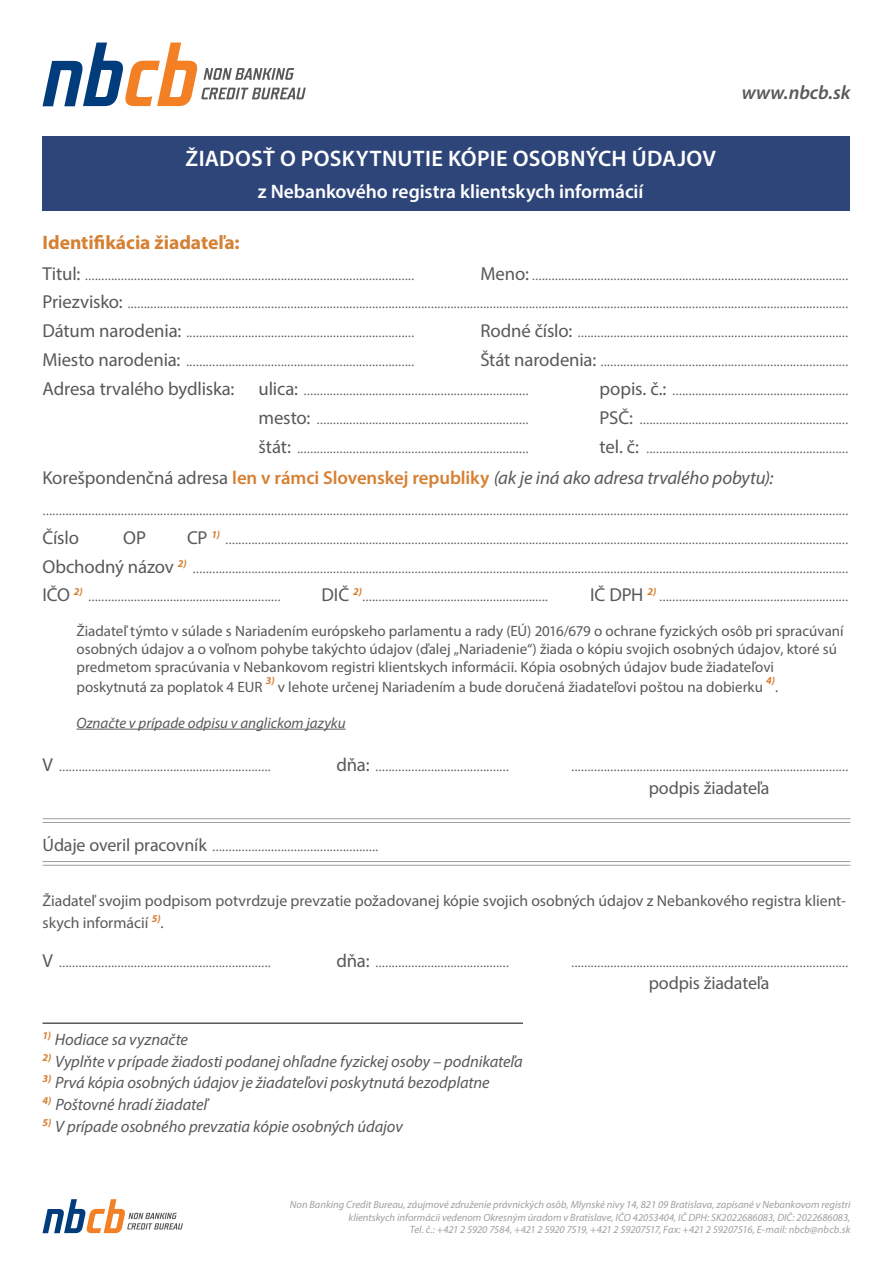
<style>
.page{position:relative;width:893px;height:1263px;background:#fff}
.page>*{position:absolute;margin:0;border:0;box-sizing:border-box;transform-origin:0 0}
.t1{font:600 22.5px "Myriad Pro";letter-spacing:.015em;color:#fff}
.t2{font:600 19.5px "Myriad Pro";letter-spacing:-.005em;color:#fff}
.t3{font:700 19.5px "Myriad Pro";color:#d68033}
.t4{font:italic 600 19.5px "Myriad Pro";letter-spacing:-.005em;color:#59595c}
.t5{font:300 18.75px/28.8px "Myriad Pro";color:#59595c;text-align:justify}
.t6{font:18.75px "Myriad Pro";letter-spacing:-.01em;color:#59595c}
.t7{font:18px "Myriad Pro";letter-spacing:-.01em;color:#59595c}
.t8{font:italic 16.5px "Myriad Pro";letter-spacing:-.005em;color:#59595c}
.t9{font:15.75px/21.6px "Myriad Pro";letter-spacing:-.005em;color:#59595c}
.t10{font:15px/18px "Myriad Pro";color:#59595c}
.t11{font:italic 15px "Myriad Pro";color:#59595c}
.t12{font:italic 10.5px/12.6px "Myriad Pro";color:#9f9fa2;text-align:right}
.t13{font:italic 700 10.5px "Myriad Pro";color:#d68033}
.s1{font-weight:400}
.s2{font-weight:600;color:#d68033}
.s3{font-weight:400;font-style:italic}
.s4{font-weight:400;font-size:18px}
</style>
<div class="page">
<svg style="left:43px;top:43px;width:263px;height:63px"></svg>
<svg style="left:43px;top:1199px;width:140px;height:34px"></svg>
<hr style="left:77px;top:729px;width:269px;height:1px;background:#59595c">
<hr style="left:43px;top:818px;width:807px;height:1px;background:#9f9fa2">
<hr style="left:43px;top:822px;width:807px;height:1px;background:#9f9fa2">
<hr style="left:43px;top:861px;width:807px;height:1px;background:#9f9fa2">
<hr style="left:43px;top:865px;width:807px;height:1px;background:#9f9fa2">
<hr style="left:43px;top:1022px;width:480px;height:2px;background:#59595c">
<div style="left:43px;top:136px;width:807px;height:75px;background:#2e457a"></div>
<p class="t1" style="left:186px;top:144px;width:532px">Žiadosť o poskytnutie kópie osobných údajov</p>
<p class="t2" style="left:258px;top:179px;width:387px">z Nebankového registra klientskych informácií</p>
<p class="t4" style="left:742px;top:80px;width:110px">www.nbcb.sk</p>
<p class="t3" style="left:43px;top:229px;width:198px">Identifikácia žiadateľa:</p>
<p class="t5" style="left:43px;top:259px;width:373px"><span class="s1">Titul:</span> .....................................................................................................</p>
<p class="t5" style="left:43px;top:259px;width:807px;text-indent:438px"><span class="s1">Meno:</span> .................................................................................................<br><span class="s1">Priezvisko:</span> .............................................................................................................................................................................................................................<br><span class="s1">Dátum narodenia:</span> ......................................................................</p>
<p class="t5" style="left:480px;top:317px;width:369px"><span class="s1">Rodné číslo:</span> ...................................................................................</p>
<p class="t5" style="left:43px;top:346px;width:373px"><span class="s1">Miesto narodenia:</span> ......................................................................</p>
<p class="t5" style="left:480px;top:346px;width:369px"><span class="s1">Štát narodenia:</span> ............................................................................</p>
<p class="t6" style="left:43px;top:377px;width:193px">Adresa trvalého bydliska:</p>
<p class="t5" style="left:259px;top:375px;width:272px"><span class="s1">ulica:</span> .....................................................................</p>
<p class="t5" style="left:600px;top:375px;width:250px"><span class="s1">popis. č.:</span> ......................................................</p>
<p class="t5" style="left:259px;top:404px;width:272px"><span class="s1">mesto:</span> .................................................................</p>
<p class="t5" style="left:600px;top:404px;width:250px"><span class="s1">PSČ:</span> ................................................................</p>
<p class="t5" style="left:259px;top:432px;width:272px"><span class="s1">štát:</span> .......................................................................</p>
<p class="t5" style="left:43px;top:431px;width:807px;line-height:31px;text-align:left;text-indent:557px"><span class="s1">tel. č:</span> ..............................................................<br><span class="s1">Korešpondenčná adresa</span> <span class="s2">len v rámci Slovenskej republiky</span> <span class="s3">(ak je iná ako adresa trvalého pobytu): </span>.......................................................................................................................................................................................................................................................</p>
<p class="t6" style="left:43px;top:526px;width:38px">Číslo</p>
<p class="t6" style="left:123px;top:526px;width:24px">OP</p>
<p class="t5" style="left:43px;top:523px;width:807px;text-indent:145px"><span class="s1">CP</span> <sup>1)</sup> ...............................................................................................................................................................................................<br><span class="s1">Obchodný názov</span> <sup>2)</sup> .........................................................................................................................................................................................................<br><span class="s1">IČO</span> <sup>2)</sup> ...........................................................</p>
<p class="t5" style="left:322px;top:581px;width:228px"><span class="s1">DIČ</span> <sup>2)</sup>.........................................................</p>
<p class="t5" style="left:590px;top:581px;width:260px"><span class="s1">IČ DPH</span> <sup>2)</sup> ..........................................................</p>
<p class="t10" style="left:77px;top:622px;width:769px">Žiadateľ týmto v súlade s Nariadením európskeho parlamentu a rady (EÚ) 2016/679 o ochrane fyzických osôb pri spracúvaní osobných údajov a o voľnom pohybe takýchto údajov (ďalej „Nariadenie“) žiada o kópiu svojich osobných údajov, ktoré sú predmetom spracúvania v Nebankovom registri klientskych informácii. Kópia osobných údajov bude žiadateľovi</p>
<p class="t10" style="left:77px;top:677px;width:188px">poskytnutá za poplatok 4 EUR</p>
<p class="t13" style="left:266px;top:674px;width:10px">3)</p>
<p class="t10" style="left:278px;top:677px;width:487px">v lehote určenej Nariadením a bude doručená žiadateľovi poštou na dobierku</p>
<p class="t13" style="left:766px;top:674px;width:10px">4)</p>
<p class="t10" style="left:775px;top:677px;width:5px">.</p>
<p class="t11" style="left:77px;top:713px;width:271px">Označte v prípade odpisu v anglickom jazyku</p>
<p class="t5" style="left:43px;top:751px;width:230px"><span class="s1">V</span> .................................................................</p>
<p class="t5" style="left:336px;top:751px;width:174px"><span class="s1">dňa:</span> .........................................</p>
<p class="t5" style="left:571px;top:751px;width:279px">.....................................................................................</p>
<p class="t7" style="left:649px;top:776px;width:122px">podpis žiadateľa</p>
<p class="t5" style="left:43px;top:830px;width:338px"><span class="s4">Údaje overil pracovník</span> ...................................................</p>
<p class="t9" style="left:43px;top:889px;width:805px">Žiadateľ svojim podpisom potvrdzuje prevzatie požadovanej kópie svojich osobných údajov z Nebankového registra klient&shy;skych informácií <sup>5)</sup>.</p>
<p class="t5" style="left:43px;top:947px;width:230px"><span class="s1">V</span> .................................................................</p>
<p class="t5" style="left:336px;top:947px;width:174px"><span class="s1">dňa:</span> .........................................</p>
<p class="t5" style="left:571px;top:947px;width:279px">.....................................................................................</p>
<p class="t7" style="left:649px;top:972px;width:122px">podpis žiadateľa</p>
<p class="t8" style="left:43px;top:1029px;width:147px"><sup>1)</sup> Hodiace sa vyznačte</p>
<p class="t8" style="left:43px;top:1051px;width:482px"><sup>2)</sup> Vyplňte v prípade žiadosti podanej ohľadne fyzickej osoby – podnikateľa</p>
<p class="t8" style="left:43px;top:1073px;width:449px"><sup>3)</sup> Prvá kópia osobných údajov je žiadateľovi poskytnutá bezodplatne</p>
<p class="t8" style="left:43px;top:1094px;width:166px"><sup>4)</sup> Poštovné hradí žiadateľ</p>
<p class="t8" style="left:43px;top:1116px;width:362px"><sup>5)</sup> V prípade osobného prevzatia kópie osobných údajov</p>
<p class="t12" style="left:290px;top:1198px;width:562px">Non Banking Credit Bureau, záujmové združenie právnických osôb, Mlynské nivy 14, 821 09 Bratislava, zapísané v Nebankovom registri klientskych informácii vedenom Okresným úradom v Bratislave, IČO 42053404, IČ DPH: SK2022686083, DIČ: 2022686083,<br>Tel. č.: +421 2 5920 7584, +421 2 5920 7519, +421 2 59207517, Fax: +421 2 59207516, E-mail: nbcb@nbcb.sk</p>
</div>
